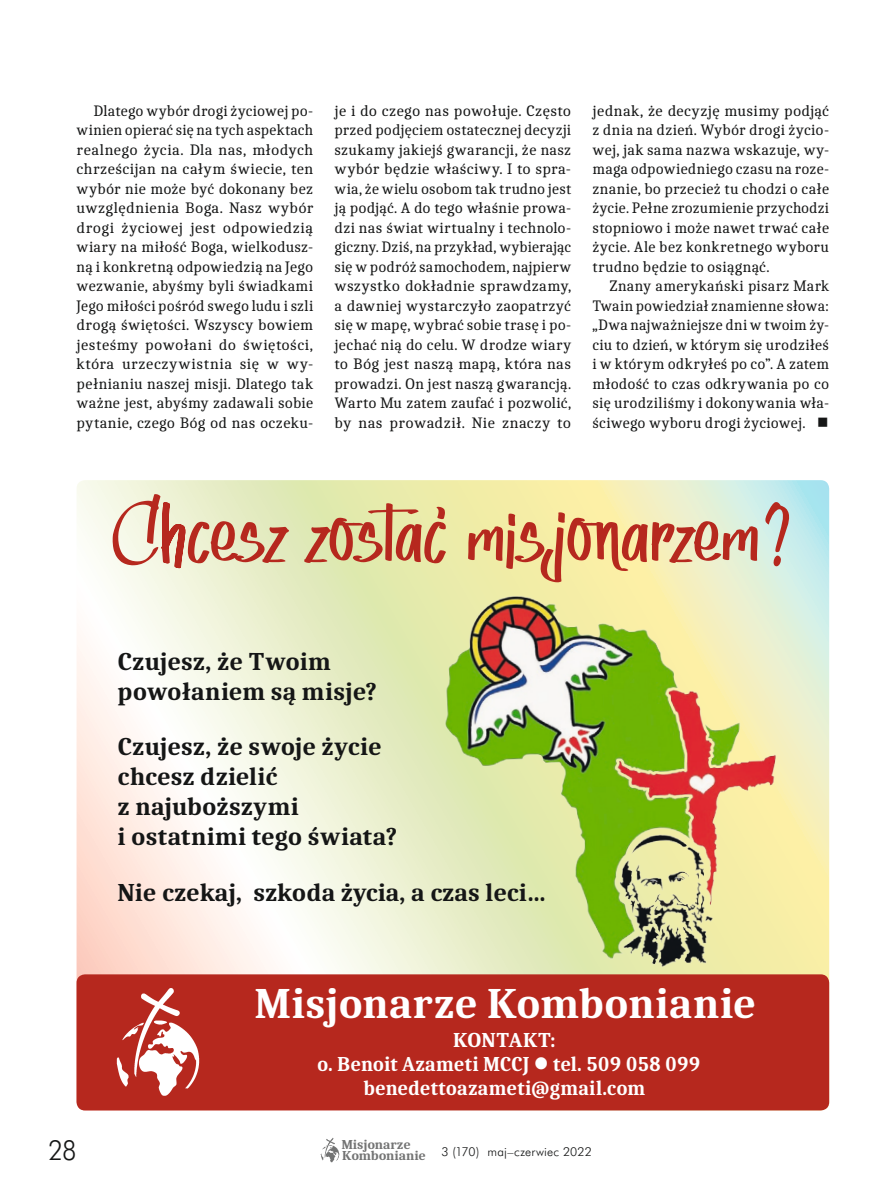
<style>
.page{position:relative;width:893px;height:1191px;background:#fff}
.page>*{position:absolute;margin:0;border:0;box-sizing:border-box;transform-origin:0 0}
.t1{font:72px "Indy Women";letter-spacing:.025em;color:#b6281e;scale:1.05 1}
.t2{font:700 43.5px "Caladea";color:#fff}
.t3{font:27px "Futura Lt PL";color:#151616;scale:.9 1}
.t4{font:700 25.5px/30px "Caladea";color:#151616}
.t5{font:700 21px/24px "Caladea";color:#fff;text-align:center}
.t6{font:15.75px/19.5px "Caladea";letter-spacing:.01em;color:#151616;text-align:justify}
.t7{font:700 13.5px/10.5px "Caladea";letter-spacing:-.01em;color:#151616}
.t8{font:12px "Futura Lt PL";letter-spacing:.015em;color:#151616}
</style>
<div class="page">
<svg style="left:77px;top:480px;width:752px;height:630px"></svg>
<div style="left:77px;top:974px;width:752px;height:136px;background:#b6281e;border-radius:9px"></div>
<img style="left:116px;top:988px;width:84px;height:108px">
<img style="left:415px;top:570px;width:391px;height:405px">
<img style="left:320px;top:1138px;width:20px;height:24px">
<svg style="left:760px;top:500px;width:40px;height:67px"></svg>
<p class="t6" style="left:77px;top:100px;width:238px;text-indent:17px">Dlatego wybór drogi życiowej po&shy;winien opierać się na tych aspektach realnego życia. Dla nas, młodych chrześcijan na całym świecie, ten wybór nie może być dokonany bez uwzględnienia Boga. Nasz wybór drogi życiowej jest odpowiedzią wiary na miłość Boga, wielkodusz&shy;ną i konkretną odpowiedzią na Jego wezwanie, abyśmy byli świadkami Jego miłości pośród swego ludu i szli drogą świętości. Wszyscy bowiem jesteśmy powołani do świętości, która urzeczywistnia się w wy&shy;pełnianiu naszej misji. Dlatego tak ważne jest, abyśmy zadawali sobie pytanie, czego Bóg od nas oczeku-</p>
<p class="t6" style="left:334px;top:100px;width:238px">je i do czego nas powołuje. Często przed podjęciem ostatecznej decyzji szukamy jakiejś gwarancji, że nasz wybór będzie właściwy. I to spra&shy;wia, że wielu osobom tak trudno jest ją podjąć. A do tego właśnie prowa&shy;dzi nas świat wirtualny i technolo&shy;giczny. Dziś, na przykład, wybierając się w podróż samochodem, najpierw wszystko dokładnie sprawdzamy, a dawniej wystarczyło zaopatrzyć się w mapę, wybrać sobie trasę i po&shy;jechać nią do celu. W drodze wiary to Bóg jest naszą mapą, która nas prowadzi. On jest naszą gwarancją.<br>Warto Mu zatem zaufać i pozwolić, by nas prowadził. Nie znaczy to</p>
<p class="t6" style="left:592px;top:100px;width:238px">jednak, że decyzję musimy podjąć z dnia na dzień. Wybór drogi życio&shy;wej, jak sama nazwa wskazuje, wy&shy;maga odpowiedniego czasu na roze&shy;znanie, bo przecież tu chodzi o całe życie. Pełne zrozumienie przychodzi stopniowo i może nawet trwać całe życie. Ale bez konkretnego wyboru trudno będzie to osiągnąć.</p>
<p class="t6" style="left:592px;top:276px;width:238px;text-indent:17px">Znany amerykański pisarz Mark Twain powiedział znamienne słowa: „Dwa najważniejsze dni w twoim ży&shy;ciu to dzień, w którym się urodziłeś i w którym odkryłeś po co”. A zatem młodość to czas odkrywania po co się urodziliśmy i dokonywania wła&shy;ściwego wyboru drogi życiowej. ■</p>
<h1 class="t1" style="left:110px;top:490px;width:619px">Chcesz zostac' misjonarzem</h1>
<h3 class="t4" style="left:118px;top:645px;width:261px">Czujesz, że Twoim powołaniem są misje?</h3>
<h3 class="t4" style="left:118px;top:731px;width:281px">Czujesz, że swoje życie chcesz dzielić<br>z najuboższymi<br>i ostatnimi tego świata?</h3>
<h3 class="t4" style="left:118px;top:876px;width:430px">Nie czekaj, szkoda życia, a czas leci…</h3>
<h2 class="t2" style="left:254px;top:976px;width:503px">Misjonarze Kombonianie</h2>
<h3 class="t5" style="left:317px;top:1027px;width:385px">kontakt:<br>o. Benoit Azameti mccj ● tel. 509 058 099 benedettoazameti@gmail.com</h3>
<h3 class="t3" style="left:49px;top:1132px;width:33px">28</h3>
<p class="t8" style="left:441px;top:1144px;width:152px">3 (170) maj–czerwiec 2022</p>
<p class="t7" style="left:341px;top:1139px;width:86px">Misjonarze<br>Kombonianie</p>
</div>
